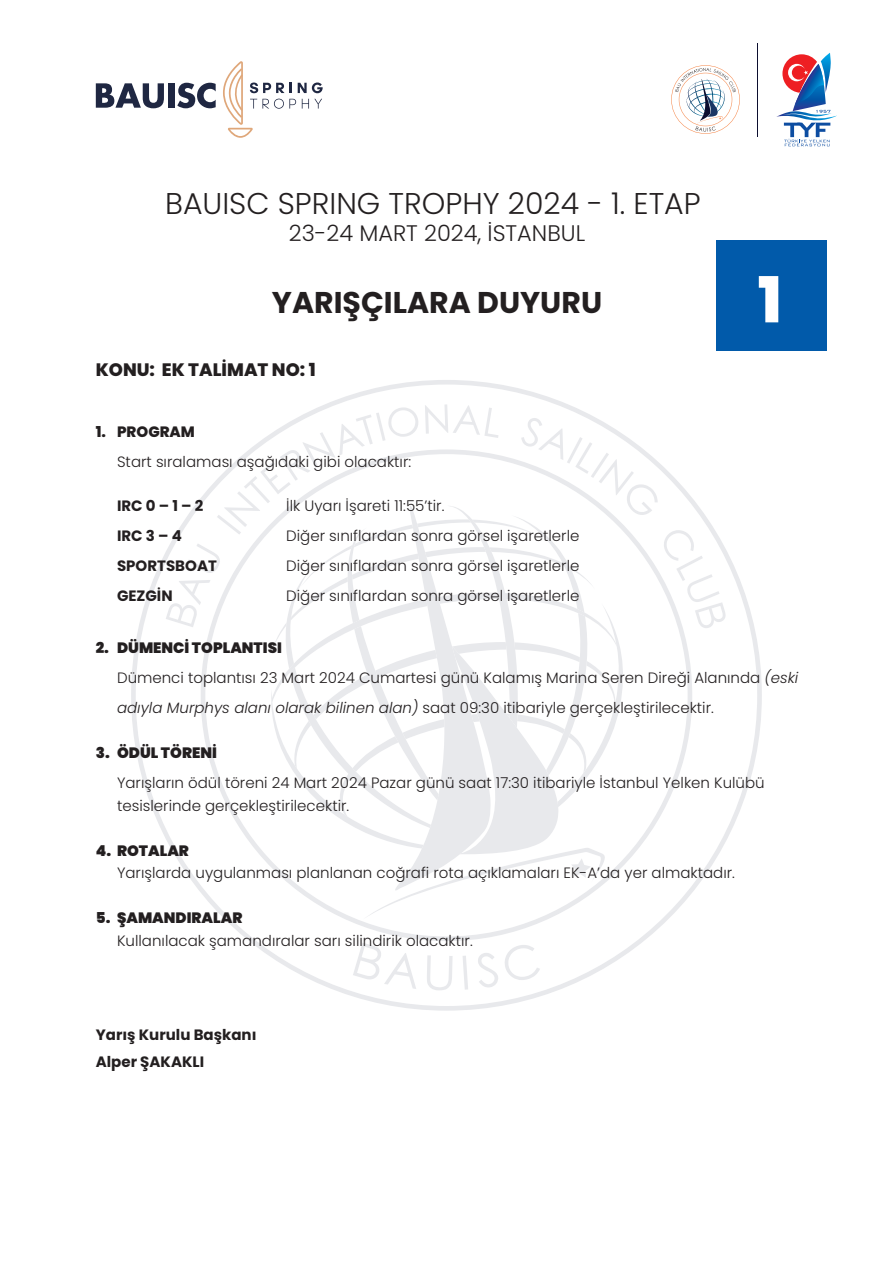
<style>
.page{position:relative;width:893px;height:1263px;background:#fff}
.page>*{position:absolute;margin:0;border:0;box-sizing:border-box;transform-origin:0 0}
.t1{font:800 63.3px "Poppins";color:#fff}
.t2{font:300 30px "Poppins";color:#231f20}
.t3{font:700 30px "Poppins";color:#231f20}
.t4{font:300 22.5px "Poppins";color:#231f20}
.t5{font:800 18px "Poppins";color:#231f20}
.t6{font:300 15px/30px "Poppins";color:#231f20}
.t7{font:700 15px/27px "Poppins";color:#231f20}
.t8{font:900 15px "Poppins";color:#231f20}
.t9{font:800 15px "Poppins";color:#231f20}
.s1{font-weight:900}
.s2{font-style:italic}
</style>
<div class="page">
<svg style="left:131px;top:380px;width:631px;height:631px"></svg>
<svg style="left:201px;top:919px;width:491px;height:22px"></svg>
<svg style="left:353px;top:942px;width:63px;height:47px"></svg>
<svg style="left:427px;top:955px;width:26px;height:35px"></svg>
<svg style="left:463px;top:956px;width:5px;height:34px"></svg>
<svg style="left:478px;top:953px;width:20px;height:34px"></svg>
<svg style="left:504px;top:945px;width:36px;height:35px"></svg>
<svg style="left:166px;top:404px;width:560px;height:515px"></svg>
<svg style="left:96px;top:83px;width:68px;height:25px"></svg>
<div style="left:168px;top:83px;width:6px;height:25px;background:#1f2742"></div>
<svg style="left:177px;top:83px;width:39px;height:25px"></svg>
<svg style="left:223px;top:61px;width:100px;height:77px"></svg>
<hr style="left:757px;top:43px;width:1px;height:94px;background:#0c0e2f">
<svg style="left:776px;top:53px;width:61px;height:93px"></svg>
<svg style="left:671px;top:65px;width:69px;height:69px"></svg>
<div style="left:716px;top:240px;width:110px;height:111px;background:#015aaa"></div>
<h2 class="t2" style="left:165px;top:186px;width:537px">BAUISC SPRING TROPHY 2024 - 1. ETAP</h2>
<h3 class="t4" style="left:289px;top:220px;width:298px">23-24 MART 2024, İSTANBUL</h3>
<h2 class="t3" style="left:272px;top:285px;width:332px">YARIŞÇILARA DUYURU</h2>
<p class="t5" style="left:96px;top:359px;width:221px">KONU: EK TALİMAT NO: 1</p>
<h1 class="t1" style="left:758px;top:263px;width:26px">1</h1>
<p class="t9" style="left:96px;top:423px;width:101px">1. PROGRAM</p>
<p class="t6" style="left:117px;top:447px;width:296px">Start sıralaması aşağıdaki gibi olacaktır:</p>
<p class="t7" style="left:117px;top:492px;width:88px">IRC 0 – 1 – 2</p>
<p class="t6" style="left:286px;top:491px;width:160px">İlk Uyarı İşareti 11:55’tir.</p>
<p class="t7" style="left:117px;top:522px;width:66px">IRC 3 – 4</p>
<p class="t6" style="left:286px;top:521px;width:295px">Diğer sınıflardan sonra görsel işaretlerle</p>
<p class="t7" style="left:117px;top:552px;width:101px">SPORTSBOAT</p>
<p class="t6" style="left:286px;top:551px;width:295px">Diğer sınıflardan sonra görsel işaretlerle</p>
<p class="t7" style="left:117px;top:582px;width:57px">GEZGİN</p>
<p class="t6" style="left:286px;top:581px;width:295px">Diğer sınıflardan sonra görsel işaretlerle</p>
<p class="t6" style="left:117px;top:633px;width:683px;text-indent:-21px"><span class="s1">2. DÜMENCİ TOPLANTISI<br></span>Dümenci toplantısı 23 Mart 2024 Cumartesi günü Kalamış Marina Seren Direği Alanında <span class="s2">(eski adıyla Murphys alanı olarak bilinen alan)</span> saat 09:30 itibariyle gerçekleştirilecektir.</p>
<p class="t8" style="left:96px;top:744px;width:123px">3. ÖDÜL TÖRENİ</p>
<p class="t6" style="left:117px;top:772px;width:649px;line-height:22.5px">Yarışların ödül töreni 24 Mart 2024 Pazar günü saat 17:30 itibariyle İstanbul Yelken Kulübü tesislerinde gerçekleştirilecektir.</p>
<p class="t8" style="left:96px;top:842px;width:95px">4. ROTALAR</p>
<p class="t6" style="left:117px;top:858px;width:619px">Yarışlarda uygulanması planlanan coğrafi rota açıklamaları EK-A’da yer almaktadır.</p>
<p class="t8" style="left:96px;top:909px;width:148px">5. ŞAMANDIRALAR</p>
<p class="t6" style="left:117px;top:926px;width:357px">Kullanılacak şamandıralar sarı silindirik olacaktır.</p>
<p class="t7" style="left:96px;top:1022px;width:162px">Yarış Kurulu Başkanı<br>Alper ŞAKAKLI</p>
</div>
